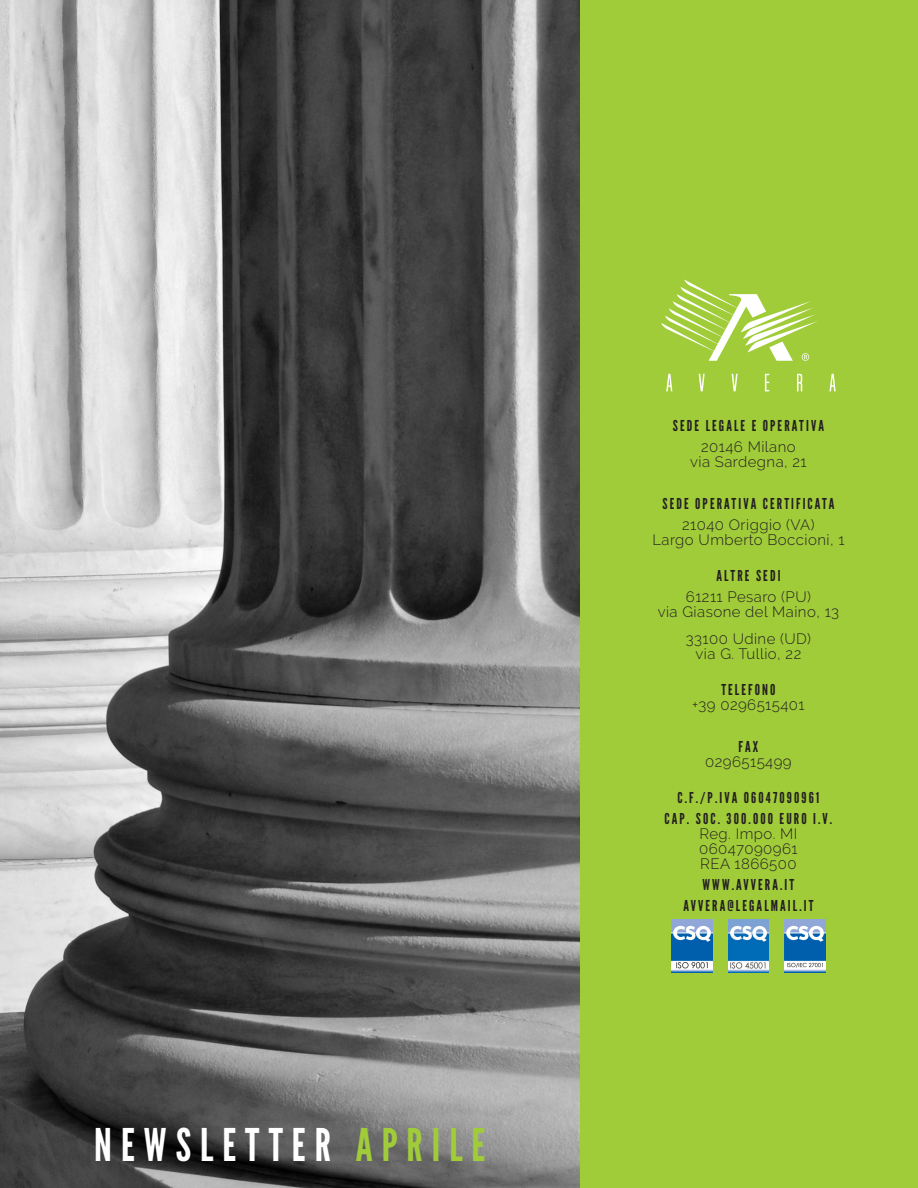
<style>
.page{position:relative;width:918px;height:1188px;background:#fff}
.page>*{position:absolute;margin:0;border:0;box-sizing:border-box;transform-origin:0 0}
.Sottotitolo{font:45px "League Gothic";letter-spacing:.2em;color:#fff}
.Corpo_del_testo{font:300 15px "Raleway";letter-spacing:.03em;color:#231f20}
.Sottotitolo-2{font:15px "League Gothic";letter-spacing:.14em;color:#231f20}
.s1{color:#a1cc3a}
</style>
<div class="page">
<div style="left:580px;top:0;width:338px;height:1188px;background:#a1cc3a"></div>
<img style="left:0;top:0;width:580px;height:1188px">
<svg style="left:666px;top:374px;width:6px;height:17px"></svg>
<svg style="left:699px;top:374px;width:6px;height:17px"></svg>
<svg style="left:732px;top:374px;width:6px;height:17px"></svg>
<svg style="left:765px;top:374px;width:4px;height:17px"></svg>
<svg style="left:797px;top:374px;width:5px;height:17px"></svg>
<svg style="left:829px;top:374px;width:7px;height:17px"></svg>
<svg style="left:661px;top:280px;width:157px;height:81px"></svg>
<img style="left:672px;top:920px;width:41px;height:52px">
<img style="left:728px;top:920px;width:41px;height:52px">
<img style="left:784px;top:920px;width:41px;height:52px">
<p class="Sottotitolo" style="left:94px;top:1119px;width:393px">NEWSLETTER <span class="s1">APRILE</span></p>
<p class="Sottotitolo-2" style="left:673px;top:416px;width:153px">SEDE LEGALE E OPERATIVA</p>
<p class="Corpo_del_testo" style="left:701px;top:438px;width:96px">20146 Milano</p>
<p class="Corpo_del_testo" style="left:690px;top:453px;width:118px">via Sardegna, 21</p>
<p class="Sottotitolo-2" style="left:662px;top:494px;width:173px">SEDE OPERATIVA CERTIFICATA</p>
<p class="Corpo_del_testo" style="left:682px;top:516px;width:134px">21040 Origgio (VA)</p>
<p class="Corpo_del_testo" style="left:652px;top:531px;width:194px">Largo Umberto Boccioni, 1</p>
<p class="Sottotitolo-2" style="left:716px;top:566px;width:66px">ALTRE SEDI</p>
<p class="Corpo_del_testo" style="left:686px;top:588px;width:127px">61211 Pesaro (PU)</p>
<p class="Corpo_del_testo" style="left:658px;top:603px;width:183px">via Giasone del Maino, 13</p>
<p class="Corpo_del_testo" style="left:686px;top:630px;width:127px">33100 Udine (UD)</p>
<p class="Corpo_del_testo" style="left:696px;top:645px;width:107px">via G. Tullio, 22</p>
<p class="Sottotitolo-2" style="left:721px;top:680px;width:56px">TELEFONO</p>
<p class="Corpo_del_testo" style="left:692px;top:696px;width:114px">+39 0296515401</p>
<p class="Sottotitolo-2" style="left:739px;top:737px;width:21px">FAX</p>
<p class="Corpo_del_testo" style="left:705px;top:753px;width:88px">0296515499</p>
<p class="Sottotitolo-2" style="left:677px;top:788px;width:143px">C.F./P.IVA 06047090961</p>
<p class="Sottotitolo-2" style="left:665px;top:809px;width:169px">CAP. SOC. 300.000 EURO I.V.</p>
<p class="Corpo_del_testo" style="left:699px;top:825px;width:99px">Reg. Impo. MI</p>
<p class="Corpo_del_testo" style="left:699px;top:840px;width:100px">06047090961</p>
<p class="Corpo_del_testo" style="left:700px;top:855px;width:98px">REA 1866500</p>
<p class="Sottotitolo-2" style="left:703px;top:875px;width:93px">WWW.AVVERA.IT</p>
<p class="Sottotitolo-2" style="left:683px;top:896px;width:132px">AVVERA@LEGALMAIL.IT</p>
</div>
